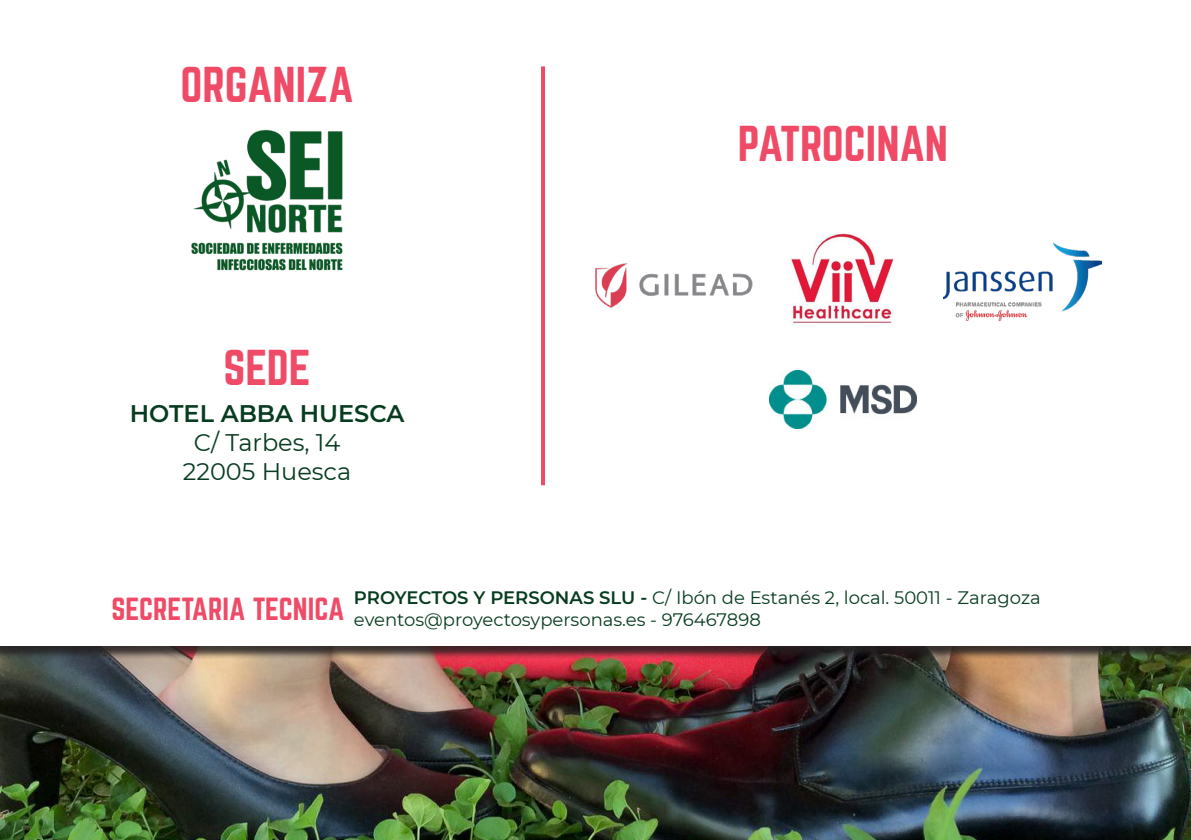
<style>
.page{position:relative;width:1191px;height:840px;background:#fff}
.page>*{position:absolute;margin:0;border:0;box-sizing:border-box;transform-origin:0 0}
.t1{font:44px "Norwester";color:#ef4a66}
.t2{font:28px "Norwester";color:#ef4a66}
.t3{font:24px "Montserrat";color:#073c20}
.t4{font:600 24px "Montserrat";color:#073c20}
.t5{font:18px "Montserrat";color:#073c20}
.s1{font-weight:600}
</style>
<div class="page">
<img style="left:0;top:659px;width:1191px;height:180px">
<div style="left:0;top:0;width:1191px;height:659px;background:#231f20;opacity:.85"></div>
<div style="left:0;top:0;width:1191px;height:645px;background:#fff"></div>
<img style="left:191px;top:129px;width:152px;height:142px">
<hr style="left:541px;top:66px;width:4px;height:419px;background:#ef4a66">
<img style="left:595px;top:263px;width:158px;height:45px">
<img style="left:791px;top:233px;width:103px;height:90px">
<img style="left:944px;top:242px;width:157px;height:78px">
<img style="left:769px;top:370px;width:148px;height:58px">
<p class="t1" style="left:180px;top:63px;width:175px">ORGANIZA</p>
<p class="t1" style="left:223px;top:346px;width:89px">SEDE</p>
<p class="t4" style="left:130px;top:396px;width:276px">HOTEL ABBA HUESCA</p>
<p class="t3" style="left:194px;top:426px;width:148px">C/ Tarbes, 14</p>
<p class="t3" style="left:183px;top:455px;width:170px">22005 Huesca</p>
<p class="t1" style="left:738px;top:123px;width:212px">PATROCINAN</p>
<p class="t2" style="left:111px;top:595px;width:234px">SECRETARIA TECNICA</p>
<p class="t5" style="left:354px;top:585px;width:688px"><span class="s1">PROYECTOS Y PERSONAS SLU -</span> C/ Ibón de Estanés 2, local. 50011 - Zaragoza</p>
<p class="t5" style="left:354px;top:607px;width:408px">eventos@proyectosypersonas.es - 976467898</p>
</div>
